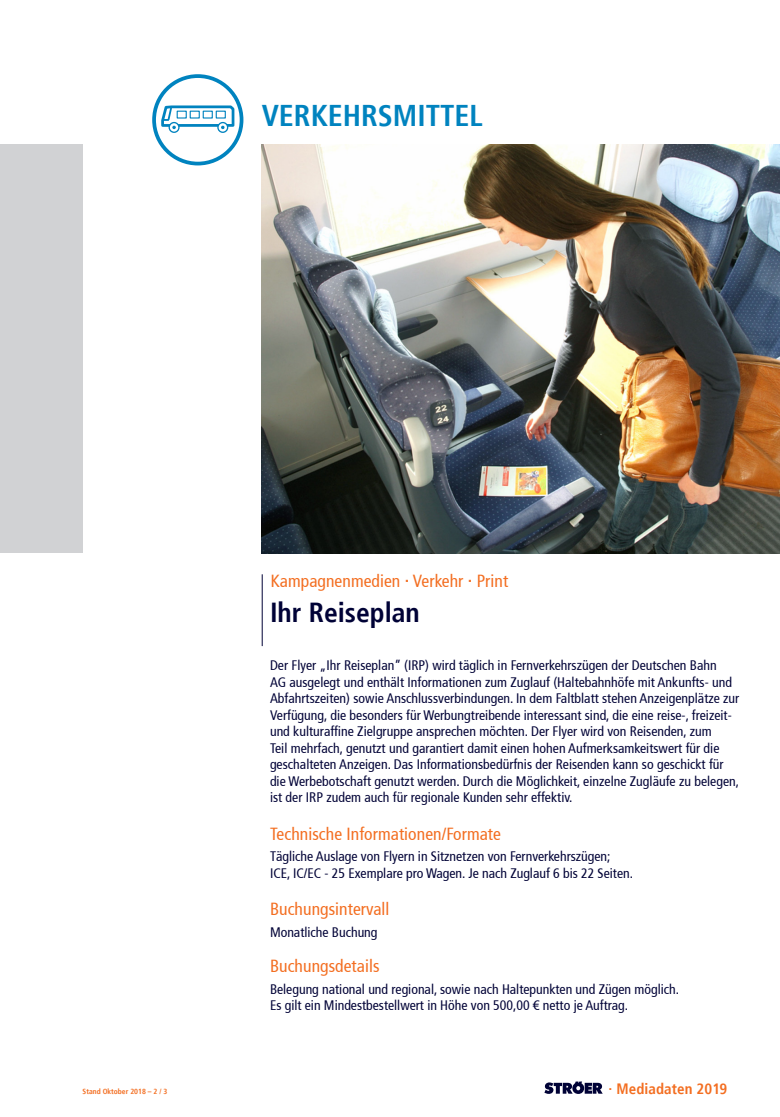
<style>
.page{position:relative;width:780px;height:1117px;background:#fff}
.page>*{position:absolute;margin:0;border:0;box-sizing:border-box;transform-origin:0 0}
.t1{font:700 condensed 30px "Stroeer Frutiger";color:#0083bf}
.t2{font:700 condensed 27.5px "Stroeer Frutiger";color:#000236}
.t3{font:condensed 17.5px "Stroeer Frutiger";letter-spacing:.005em;color:#f36e21}
.t4{font:700 condensed 15px "Stroeer Frutiger";letter-spacing:.005em;color:#f36e21}
.t5{font:condensed 13.75px/16.5px "Stroeer Frutiger";color:#000236}
.t6{font:700 condensed 7.5px "Stroeer Frutiger";color:#f36e21}
</style>
<div class="page">
<div style="left:0;top:145px;width:83px;height:408px;background:#d1d2d4"></div>
<hr style="left:262px;top:574px;width:1px;height:72px;background:#000236">
<div style="left:152px;top:74px;width:91px;height:91px;border:4px solid #0083bf;border-radius:50%"></div>
<div style="left:168px;top:122px;width:11px;height:11px;border:1px solid #0083bf;border-radius:50%"></div>
<div style="left:217px;top:122px;width:11px;height:11px;border:1px solid #0083bf;border-radius:50%"></div>
<svg style="left:161px;top:104px;width:75px;height:25px"></svg>
<div style="left:177px;top:111px;width:10px;height:7px;border:1px solid #0083bf"></div>
<div style="left:190px;top:111px;width:10px;height:7px;border:1px solid #0083bf"></div>
<div style="left:203px;top:111px;width:10px;height:7px;border:1px solid #0083bf"></div>
<div style="left:216px;top:111px;width:10px;height:7px;border:1px solid #0083bf"></div>
<img style="left:262px;top:145px;width:518px;height:408px">
<svg style="left:544px;top:1081px;width:58px;height:12px"></svg>
<h1 class="t1" style="left:262px;top:97px;width:223px">VERKEHRSMITTEL</h1>
<p class="t3" style="left:271px;top:571px;width:239px">Kampagnenmedien <sup>.</sup> Verkehr <sup>.</sup> Print</p>
<h2 class="t2" style="left:270px;top:595px;width:151px">Ihr Reiseplan</h2>
<p class="t5" style="left:270px;top:657px;width:471px">Der Flyer „Ihr Reiseplan” (IRP) wird täglich in Fernverkehrszügen der Deutschen Bahn<br>AG ausgelegt und enthält Informationen zum Zuglauf (Haltebahnhöfe mit Ankunfts- und Abfahrtszeiten) sowie Anschlussverbindungen. In dem Faltblatt stehen Anzeigenplätze zur Verfügung, die besonders für Werbungtreibende interessant sind, die eine reise-, freizeit&shy;und kulturaffine Zielgruppe ansprechen möchten. Der Flyer wird von Reisenden, zum<br>Teil mehrfach, genutzt und garantiert damit einen hohen Aufmerksamkeitswert für die geschalteten Anzeigen. Das Informationsbedürfnis der Reisenden kann so geschickt für die Werbebotschaft genutzt werden. Durch die Möglichkeit, einzelne Zugläufe zu belegen, ist der IRP zudem auch für regionale Kunden sehr effektiv.</p>
<p class="t3" style="left:270px;top:823px;width:232px">Technische Informationen/Formate</p>
<p class="t5" style="left:270px;top:848px;width:364px">Tägliche Auslage von Flyern in Sitznetzen von Fernverkehrszügen;<br>ICE, IC/EC - 25 Exemplare pro Wagen. Je nach Zuglauf 6 bis 22 Seiten.</p>
<p class="t3" style="left:270px;top:898px;width:121px">Buchungsintervall</p>
<p class="t5" style="left:270px;top:923px;width:109px">Monatliche Buchung</p>
<p class="t3" style="left:270px;top:955px;width:111px">Buchungsdetails</p>
<p class="t5" style="left:270px;top:980px;width:410px">Belegung national und regional, sowie nach Haltepunkten und Zügen möglich.<br>Es gilt ein Mindestbestellwert in Höhe von 500,00 € netto je Auftrag.</p>
<p class="t6" style="left:83px;top:1086px;width:86px">Stand Oktober 2018 – 2 / 3</p>
<p class="t4" style="left:616px;top:1079px;width:112px">Mediadaten 2019</p>
<p class="t4" style="left:608px;top:1075px;width:5px">.</p>
</div>
